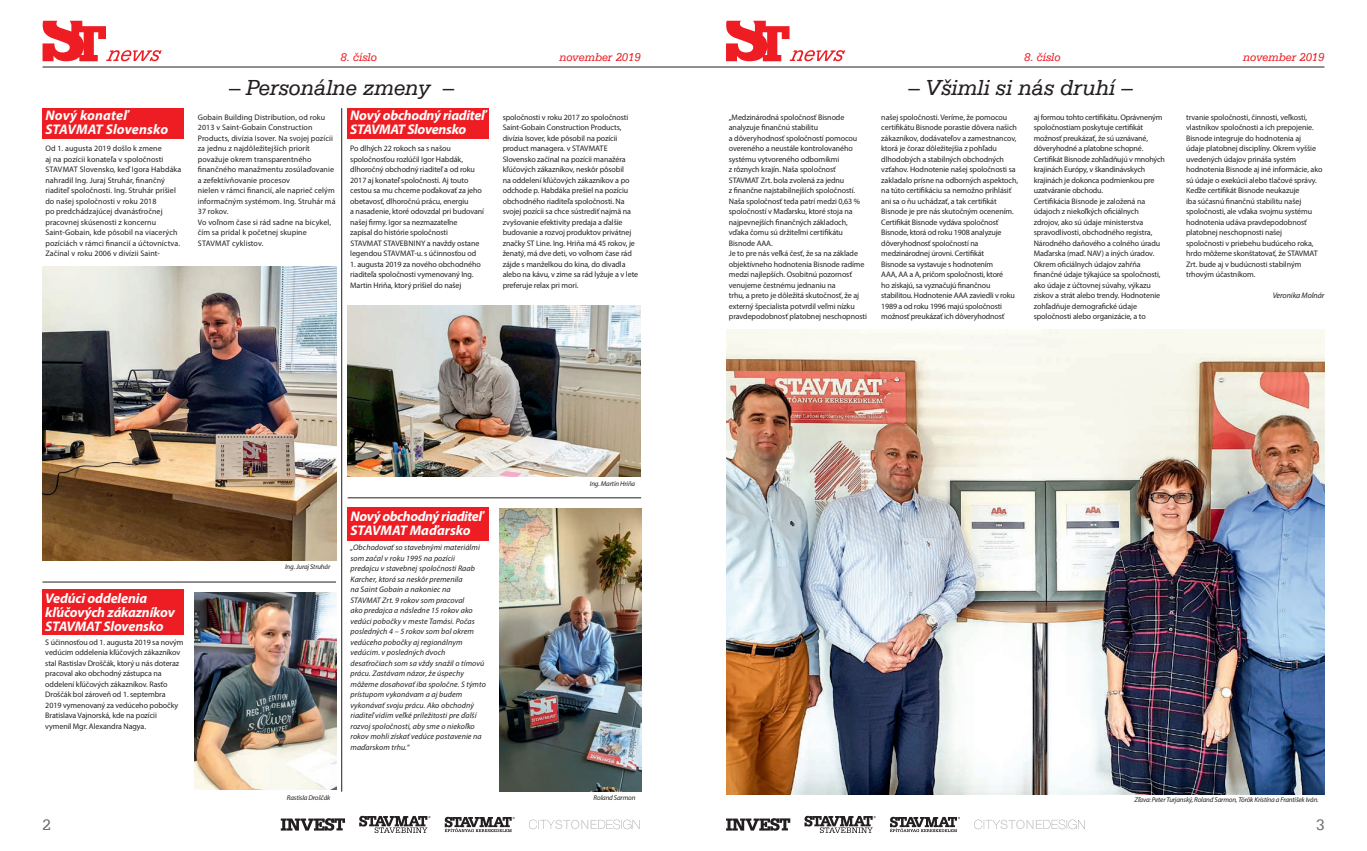
<style>
.page{position:relative;width:1367px;height:851px;background:#fff}
.page>*{position:absolute;margin:0;border:0;box-sizing:border-box;transform-origin:0 0}
.t1{font:italic 22.9px "Serifa TL";color:#231f20}
.t2{font:16px "Serifa TL";color:#6c6d70}
.t3{font:italic 700 14px/14px "Myriad Pro";letter-spacing:-.02em;color:#fff}
.t4{font:italic 700 14px/14px "Myriad Pro";letter-spacing:.01em;color:#fff}
.t5{font:italic 12px "Serifa TL";color:#ee1d23}
.t6{font:8px/10.5px "Myriad Pro";letter-spacing:-.01em;color:#231f20}
.t7{font:8px/10.5px "Myriad Pro";letter-spacing:.01em;color:#231f20}
.t8{font:italic 8px/10.5px "Myriad Pro";letter-spacing:.01em;color:#231f20}
.t9{font:italic 8px "Myriad Pro";letter-spacing:-.01em;color:#231f20}
.t10{font:italic 7px "Myriad Pro";letter-spacing:-.02em;color:#231f20}
.s1{font-style:normal}
</style>
<div class="page">
<svg style="left:359px;top:815px;width:71px;height:17px"></svg>
<svg style="left:43px;top:21px;width:119px;height:40px"></svg>
<hr style="left:43px;top:66px;width:1281px;height:1px;background:#231f20">
<svg style="left:726px;top:21px;width:119px;height:40px"></svg>
<svg style="left:281px;top:818px;width:64px;height:12px"></svg>
<svg style="left:529px;top:819px;width:110px;height:10px"></svg>
<svg style="left:804px;top:815px;width:71px;height:17px"></svg>
<svg style="left:726px;top:818px;width:64px;height:12px"></svg>
<svg style="left:974px;top:819px;width:110px;height:10px"></svg>
<svg style="left:444px;top:816px;width:71px;height:16px"></svg>
<svg style="left:890px;top:816px;width:70px;height:16px"></svg>
<hr style="left:347px;top:497px;width:294px;height:1px;background:#231f20">
<img style="left:726px;top:330px;width:598px;height:464px">
<div style="left:42px;top:589px;width:141px;height:45px;background:#ee1d23"></div>
<div style="left:347px;top:507px;width:141px;height:34px;background:#ee1d23"></div>
<img style="left:500px;top:508px;width:141px;height:283px">
<img style="left:195px;top:592px;width:141px;height:197px">
<div style="left:43px;top:108px;width:141px;height:30px;background:#ee1d23"></div>
<div style="left:347px;top:108px;width:141px;height:30px;background:#ee1d23"></div>
<img style="left:43px;top:267px;width:293px;height:293px">
<img style="left:347px;top:306px;width:294px;height:171px">
<hr style="left:341px;top:108px;width:1px;height:683px;background:#231f20">
<hr style="left:42px;top:581px;width:294px;height:1px;background:#231f20">
<h3 class="t5" style="left:340px;top:50px;width:38px">8. číslo</h3>
<h3 class="t5" style="left:559px;top:50px;width:83px">november 2019</h3>
<h3 class="t5" style="left:1024px;top:50px;width:38px">8. číslo</h3>
<h3 class="t5" style="left:1243px;top:50px;width:83px">november 2019</h3>
<h3 class="t4" style="left:45px;top:108px;width:124px">Nový konateľ<br>STAVMAT Slovensko</h3>
<p class="t7" style="left:45px;top:143px;width:138px">Od 1. augusta 2019 došlo k zmene<br>aj na pozícii konateľa v spoločnosti STAVMAT Slovensko, keď Igora Habdáka nahradil Ing. Juraj Struhár, finančný riaditeľ spoločnosti. Ing. Struhár prišiel do našej spoločnosti v roku 2018<br>po predchádzajúcej dvanásťročnej pracovnej skúsenosti z koncernu Saint-Gobain, kde pôsobil na viacerých pozíciách v rámci financií a účtovníctva.<br>Začínal v roku 2006 v divízii Saint-</p>
<h1 class="t1" style="left:229px;top:74px;width:226px">– Personálne zmeny –</h1>
<p class="t7" style="left:198px;top:112px;width:139px">Gobain Building Distribution, od roku 2013 v Saint-Gobain Construction Products, divízia Isover. Na svojej pozícii za jednu z najdôležitejších priorít považuje okrem transparentného finančného manažmentu zosúlaďovanie a zefektívňovanie procesov<br>nielen v rámci financií, ale naprieč celým informačným systémom. Ing. Struhár má 37 rokov.<br>Vo voľnom čase si rád sadne na bicykel, čím sa pridal k početnej skupine STAVMAT cyklistov.</p>
<h3 class="t3" style="left:350px;top:108px;width:136px">Nový obchodný riaditeľ<br>STAVMAT Slovensko</h3>
<p class="t6" style="left:350px;top:143px;width:135px">Po dlhých 22 rokoch sa s našou spoločnosťou rozlúčil Igor Habdák, dlhoročný obchodný riaditeľ a od roku 2017 aj konateľ spoločnosti. Aj touto cestou sa mu chceme poďakovať za jeho obetavosť, dlhoročnú prácu, energiu<br>a nasadenie, ktoré odovzdal pri budovaní našej firmy. Igor sa nezmazateľne<br>zapísal do histórie spoločnosti<br>STAVMAT STAVEBNINY a navždy ostane legendou STAVMAT-u. s účinnosťou od</p>
<p class="t6" style="left:350px;top:259px;width:132px">1. augusta 2019 za nového obchodného riaditeľa spoločnosti vymenovaný Ing.<br>Martin Hriňa, ktorý prišiel do našej</p>
<p class="t6" style="left:502px;top:112px;width:137px">spoločnosti v roku 2017 zo spoločnosti Saint-Gobain Construction Products, divízia Isover, kde pôsobil na pozícii product managera. v STAVMATE Slovensko začínal na pozícii manažéra kľúčových zákazníkov, neskôr pôsobil<br>na oddelení kľúčových zákazníkov a po odchode p. Habdáka prešiel na pozíciu obchodného riaditeľa spoločnosti. Na svojej pozícii sa chce sústrediť najmä na zvyšovanie efektivity predaja a ďalšie budovanie a rozvoj produktov privátnej značky ST Line. Ing. Hriňa má 45 rokov, je ženatý, má dve deti, vo voľnom čase rád zájde s manželkou do kina, do divadla alebo na kávu, v zime sa rád lyžuje a v lete preferuje relax pri mori.</p>
<h1 class="t1" style="left:908px;top:74px;width:226px">– Všimli si nás druhí –</h1>
<p class="t6" style="left:729px;top:112px;width:140px">„Medzinárodná spoločnosť Bisnode analyzuje finančnú stabilitu<br>a dôveryhodnosť spoločností pomocou overeného a neustále kontrolovaného systému vytvoreného odborníkmi<br>z rôznych krajín. Naša spoločnosť STAVMAT Zrt. bola zvolená za jednu<br>z finančne najstabilnejších spoločností.<br>Naša spoločnosť teda patrí medzi 0,63 % spoločností v Maďarsku, ktoré stoja na najpevnejších finančných základoch, vďaka čomu sú držiteľmi certifikátu Bisnode AAA.<br>Je to pre nás veľká česť, že sa na základe objektívneho hodnotenia Bisnode radíme medzi najlepších. Osobitnú pozornosť venujeme čestnému jednaniu na<br>trhu, a preto je dôležitá skutočnosť, že aj externý špecialista potvrdil veľmi nízku pravdepodobnosť platobnej neschopnosti</p>
<p class="t6" style="left:881px;top:112px;width:138px">našej spoločnosti. Veríme, že pomocou certifikátu Bisnode porastie dôvera našich zákazníkov, dodávateľov a zamestnancov, ktorá je čoraz dôležitejšia z pohľadu dlhodobých a stabilných obchodných vzťahov. Hodnotenie našej spoločnosti sa zakladalo prísne na odborných aspektoch, na túto certifikáciu sa nemožno prihlásiť ani sa o ňu uchádzať, a tak certifikát Bisnode je pre nás skutočným ocenením.<br>Certifikát Bisnode vydáva spoločnosť Bisnode, ktorá od roku 1908 analyzuje dôveryhodnosť spoločností na medzinárodnej úrovni. Certifikát<br>Bisnode sa vystavuje s hodnotením<br>AAA, AA a A, pričom spoločnosti, ktoré<br>ho získajú, sa vyznačujú finančnou stabilitou. Hodnotenie AAA zaviedli v roku 1989 a od roku 1996 majú spoločnosti možnosť preukázať ich dôveryhodnosť</p>
<p class="t6" style="left:1033px;top:112px;width:133px">aj formou tohto certifikátu. Oprávneným spoločnostiam poskytuje certifikát možnosť preukázať, že sú uznávané, dôveryhodné a platobne schopné.<br>Certifikát Bisnode zohľadňujú v mnohých krajinách Európy, v škandinávskych krajinách je dokonca podmienkou pre uzatváranie obchodu.<br>Certifikácia Bisnode je založená na údajoch z niekoľkých oficiálnych zdrojov, ako sú údaje ministerstva spravodlivosti, obchodného registra, Národného daňového a colného úradu Maďarska (maď. NAV) a iných úradov.<br>Okrem oficiálnych údajov zahŕňa finančné údaje týkajúce sa spoločnosti, ako údaje z účtovnej súvahy, výkazu ziskov a strát alebo trendy. Hodnotenie zohľadňuje demografické údaje spoločnosti alebo organizácie, a to</p>
<p class="t6" style="left:1186px;top:112px;width:138px">trvanie spoločnosti, činnosti, veľkosti, vlastníkov spoločnosti a ich prepojenie.<br>Bisnode integruje do hodnotenia aj<br>údaje platobnej disciplíny. Okrem vyššie uvedených údajov prináša systém hodnotenia Bisnode aj iné informácie, ako sú údaje o exekúcii alebo tlačové správy.<br>Keďže certifikát Bisnode neukazuje<br>iba súčasnú finančnú stabilitu našej spoločnosti, ale vďaka svojmu systému hodnotenia udáva pravdepodobnosť platobnej neschopnosti našej<br>spoločnosti v priebehu budúceho roka, hrdo môžeme skonštatovať, že STAVMAT Zrt. bude aj v budúcnosti stabilným trhovým účastníkom.</p>
<p class="t9" style="left:1272px;top:291px;width:53px">Veronika Molnár</p>
<h3 class="t3" style="left:45px;top:590px;width:131px">Vedúci oddelenia kľúčových zákazníkov<br>STAVMAT Slovensko</h3>
<p class="t6" style="left:45px;top:636px;width:140px">S účinnosťou od 1. augusta 2019 sa novým vedúcim oddelenia kľúčových zákazníkov stal Rastislav Droščák, ktorý u nás doteraz pracoval ako obchodný zástupca na oddelení kľúčových zákazníkov. Rasťo Droščák bol zároveň od 1. septembra 2019 vymenovaný za vedúceho pobočky Bratislava Vajnorská, kde na pozícii vymenil Mgr. Alexandra Nagya.</p>
<p class="t10" style="left:285px;top:562px;width:47px">Ing. Juraj Struhár</p>
<h3 class="t3" style="left:350px;top:509px;width:133px">Nový obchodný riaditeľ<br>STAVMAT Maďarsko</h3>
<p class="t8" style="left:350px;top:542px;width:137px">„Obchodovať so stavebnými materiálmi som začal v roku 1995 na pozícii<br>predajcu v stavebnej spoločnosti Raab Karcher, ktorá sa neskôr premenila<br>na Saint Gobain a nakoniec na<br>STAVMAT Zrt. 9 rokov som pracoval<br>ako predajca a následne 15 rokov ako vedúci pobočky v meste Tamási. Počas posledných 4 – 5 rokov som bol okrem vedúceho pobočky aj regionálnym vedúcim. v posledných dvoch desaťročiach som sa vždy snažil o tímovú prácu. Zastávam názor, že úspechy môžeme dosahovať iba spoločne. S týmto prístupom vykonávam a aj budem vykonávať svoju prácu. Ako obchodný riaditeľ vidím veľké príležitosti pre ďalší rozvoj spoločnosti, aby sme o niekoľko rokov mohli získať vedúce postavenie na maďarskom trhu.<span class="s1">“</span></p>
<p class="t10" style="left:590px;top:479px;width:47px">Ing. Martin Hriňa</p>
<p class="t10" style="left:287px;top:793px;width:45px">Rastisla Droščák</p>
<p class="t10" style="left:593px;top:793px;width:43px">Roland Sarmon</p>
<p class="t10" style="left:1134px;top:795px;width:186px">Zľava: Peter Turjanský, Roland Sarmon, Török Kristína a František Iván.</p>
<h2 class="t2" style="left:43px;top:814px;width:10px">2</h2>
<h2 class="t2" style="left:1315px;top:814px;width:10px">3</h2>
</div>
